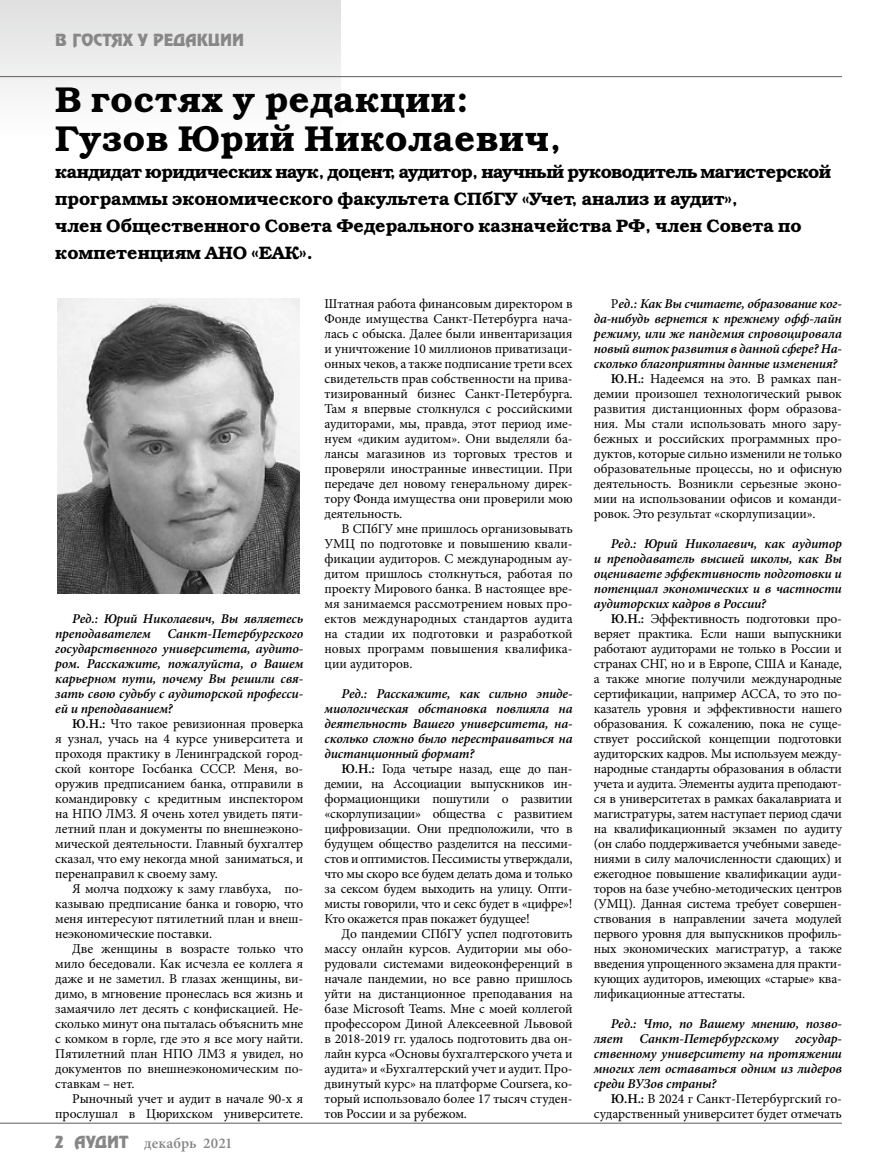
<style>
.page{position:relative;width:893px;height:1170px;background:#fff}
.page>*{position:absolute;margin:0;border:0;box-sizing:border-box;transform-origin:0 0}
.t1{font:700 36px/39px "Bookman C";letter-spacing:.02em;color:#000}
.t2{font:700 18px/27px "Bookman C";color:#000}
.t3{font:600 15px "Minion Pro";letter-spacing:.005em;color:#868786}
.t4{font:15px "AG Zeppelin C";letter-spacing:.01em;color:#868786}
.t5{font:13.5px/15px "Minion Pro";letter-spacing:-.01em;color:#000;text-align:justify}
.t6{font:italic 600 13.5px/15px "Minion Pro";letter-spacing:-.01em;color:#000;text-align:justify}
.s1{font-weight:600}
.s2{font-family:"AG Zeppelin C";font-weight:400}
.s3{font-weight:400;font-style:normal}
</style>
<div class="page">
<div style="left:0;top:0;width:340px;height:138px;background:linear-gradient(to bottom,#dfdfdf,#fff)"></div>
<hr style="left:0;top:76px;width:842px;height:1px;background:#6e6e6e">
<hr style="left:0;top:1122px;width:842px;height:1px;background:#6e6e6e">
<img style="left:57px;top:299px;width:243px;height:294px">
<p class="t4" style="left:55px;top:31px;width:190px">В ГОСТЯХ У РЕДАКЦИИ</p>
<h1 class="t1" style="left:55px;top:80px;width:508px">В гостях у редакции:<br>Гузов Юрий Николаевич,</h1>
<p class="t2" style="left:55px;top:159px;width:777px">кандидат юридических наук, доцент, аудитор, научный руководитель магистерской программы экономического факультета СПбГУ «Учет, анализ и аудит»,<br>член Общественного Совета Федерального казначейства РФ, член Совета по компетенциям АНО «ЕАК».</p>
<p class="t6" style="left:55px;top:611px;width:250px;text-indent:17px">Ред.: Юрий Николаевич, Вы являетесь преподавателем Санкт-Петербургского государственного университета, аудито&shy;ром. Расскажите, пожалуйста, о Вашем карьерном пути, почему Вы решили свя&shy;зать свою судьбу с аудиторской професси&shy;ей и преподаванием?</p>
<p class="t5" style="left:55px;top:716px;width:250px;text-indent:17px"><span class="s1">Ю.Н.:</span> Что такое ревизионная проверка я узнал, учась на 4 курсе университета и проходя практику в Ленинградской город&shy;ской конторе Госбанка СССР. Меня, во&shy;оружив предписанием банка, отправили в командировку с кредитным инспектором на НПО ЛМЗ. Я очень хотел увидеть пяти&shy;летний план и документы по внешнеэконо&shy;мической деятельности. Главный бухгалтер сказал, что ему некогда мной заниматься, и перенаправил к своему заму.</p>
<p class="t5" style="left:55px;top:881px;width:250px;text-indent:17px">Я молча подхожу к заму главбуха, по&shy;казываю предписание банка и говорю, что меня интересуют пятилетний план и внеш&shy;неэкономические поставки.</p>
<p class="t5" style="left:55px;top:941px;width:250px;text-indent:17px">Две женщины в возрасте только что мило беседовали. Как исчезла ее коллега я даже и не заметил. В глазах женщины, ви&shy;димо, в мгновение пронеслась вся жизнь и замаячило лет десять с конфискацией. Не&shy;сколько минут она пыталась объяснить мне с комком в горле, где это я все могу найти.<br>Пятилетний план НПО ЛМЗ я увидел, но документов по внешнеэкономическим по&shy;ставкам – нет.</p>
<p class="t5" style="left:55px;top:1091px;width:250px;text-align:right">Рыночный учет и аудит в начале 90-х я прослушал в Цюрихском университете.</p>
<p class="t3" style="left:55px;top:1133px;width:179px"><span class="s2">2 АУДИТ</span> декабрь 2021</p>
<p class="t5" style="left:325px;top:296px;width:250px">Штатная работа финансовым директором в Фонде имущества Санкт-Петербурга нача&shy;лась с обыска. Далее были инвентаризация и уничтожение 10 миллионов приватизаци&shy;онных чеков, а также подписание трети всех свидетельств прав собственности на прива&shy;тизированный бизнес Санкт-Петербурга.<br>Там я впервые столкнулся с российскими аудиторами, мы, правда, этот период име&shy;нуем «диким аудитом». Они выделяли ба&shy;лансы магазинов из торговых трестов и проверяли иностранные инвестиции. При передаче дел новому генеральному дирек&shy;тору Фонда имущества они проверили мою деятельность.</p>
<p class="t5" style="left:325px;top:521px;width:250px;text-indent:17px">В СПбГУ мне пришлось организовывать УМЦ по подготовке и повышению квали&shy;фикации аудиторов. С международным ау&shy;дитом пришлось столкнуться, работая по проекту Мирового банка. В настоящее вре&shy;мя занимаемся рассмотрением новых про&shy;ектов международных стандартов аудита на стадии их подготовки и разработкой новых программ повышения квалифика&shy;ции аудиторов.</p>
<p class="t6" style="left:325px;top:686px;width:250px;text-indent:17px">Ред.: Расскажите, как сильно эпиде&shy;миологическая обстановка повлияла на деятельность Вашего университета, на&shy;сколько сложно было перестраиваться на дистанционный формат?</p>
<p class="t5" style="left:325px;top:761px;width:250px;text-indent:17px"><span class="s1">Ю.Н.:</span> Года четыре назад, еще до пан&shy;демии, на Ассоциации выпускников ин&shy;формационщики пошутили о развитии «скорлупизации» общества с развитием цифровизации. Они предположили, что в будущем общество разделится на пессими&shy;стов и оптимистов. Пессимисты утверждали, что мы скоро все будем делать дома и только за сексом будем выходить на улицу. Опти&shy;мисты говорили, что и секс будет в «цифре»!<br>Кто окажется прав покажет будущее!</p>
<p class="t5" style="left:325px;top:926px;width:250px;text-indent:17px">До пандемии СПбГУ успел подготовить массу онлайн курсов. Аудитории мы обо&shy;рудовали системами видеоконференций в начале пандемии, но все равно пришлось уйти на дистанционное преподавания на базе Microsoft Teams. Мне с моей коллегой профессором Диной Алексеевной Львовой в 2018-2019 гг. удалось подготовить два он&shy;лайн курса «Основы бухгалтерского учета и аудита» и «Бухгалтерский учет и аудит. Про&shy;двинутый курс» на платформе Coursera, ко&shy;торый использовало более 17 тысяч студен&shy;тов России и за рубежом.</p>
<p class="t6" style="left:611px;top:296px;width:233px"><span class="s3">Р</span>ед.: Как Вы считаете, образование ког-</p>
<p class="t6" style="left:594px;top:311px;width:250px">да-нибудь вернется к прежнему офф-лайн</p>
<p class="t6" style="left:594px;top:326px;width:250px">режиму, или же пандемия спровоцировала</p>
<p class="t6" style="left:594px;top:341px;width:250px">новый виток развития в данной сфере? На-</p>
<p class="t6" style="left:594px;top:356px;width:245px">сколько благоприятны данные изменения?</p>
<p class="t5" style="left:611px;top:371px;width:233px"><span class="s1">Ю.Н.:</span> Надеемся на это. В рамках пан-</p>
<p class="t5" style="left:594px;top:386px;width:250px">демии произошел технологический рывок</p>
<p class="t5" style="left:594px;top:401px;width:250px">развития дистанционных форм образова-</p>
<p class="t5" style="left:594px;top:416px;width:250px">ния. Мы стали использовать много зару-</p>
<p class="t5" style="left:594px;top:431px;width:250px">бежных и российских программных про-</p>
<p class="t5" style="left:594px;top:446px;width:250px">дуктов, которые сильно изменили не только</p>
<p class="t5" style="left:594px;top:461px;width:250px">образовательные процессы, но и офисную</p>
<p class="t5" style="left:594px;top:476px;width:250px">деятельность. Возникли серьезные эконо-</p>
<p class="t5" style="left:594px;top:491px;width:250px">мии на использовании офисов и команди-</p>
<p class="t5" style="left:594px;top:506px;width:223px">ровок. Это результат «скорлупизации».</p>
<p class="t6" style="left:594px;top:536px;width:250px;text-indent:17px">Ред.: Юрий Николаевич, как аудитор и преподаватель высшей школы, как Вы оцениваете эффективность подготовки и потенциал экономических и в частности аудиторских кадров в России?</p>
<p class="t5" style="left:594px;top:611px;width:250px;text-indent:17px"><span class="s1">Ю.Н.:</span> Эффективность подготовки про&shy;веряет практика. Если наши выпускники работают аудиторами не только в России и странах СНГ, но и в Европе, США и Канаде, а также многие получили международные сертификации, например АССА, то это по&shy;казатель уровня и эффективности нашего образования. К сожалению, пока не суще&shy;ствует российской концепции подготовки аудиторских кадров. Мы используем между&shy;народные стандарты образования в области учета и аудита. Элементы аудита преподают&shy;ся в университетах в рамках бакалавриата и магистратуры, затем наступает период сдачи на квалификационный экзамен по аудиту (он слабо поддерживается учебными заведе&shy;ниями в силу малочисленности сдающих) и ежегодное повышение квалификации ауди&shy;торов на базе учебно-методических центров (УМЦ). Данная система требует совершен&shy;ствования в направлении зачета модулей первого уровня для выпускников профиль&shy;ных экономических магистратур, а также введения упрощенного экзамена для практи&shy;кующих аудиторов, имеющих «старые» ква&shy;лификационные аттестаты.</p>
<p class="t6" style="left:594px;top:1016px;width:250px;text-indent:17px">Ред.: Что, по Вашему мнению, позво&shy;ляет Санкт-Петербургскому государ&shy;ственному университету на протяжении многих лет оставаться одним из лидеров среди ВУЗов страны?</p>
<p class="t5" style="left:594px;top:1091px;width:250px;text-align:right"><span class="s1">Ю.Н.:</span> В 2024 г Санкт-Петербургский го&shy;сударственный университет будет отмечать</p>
</div>
